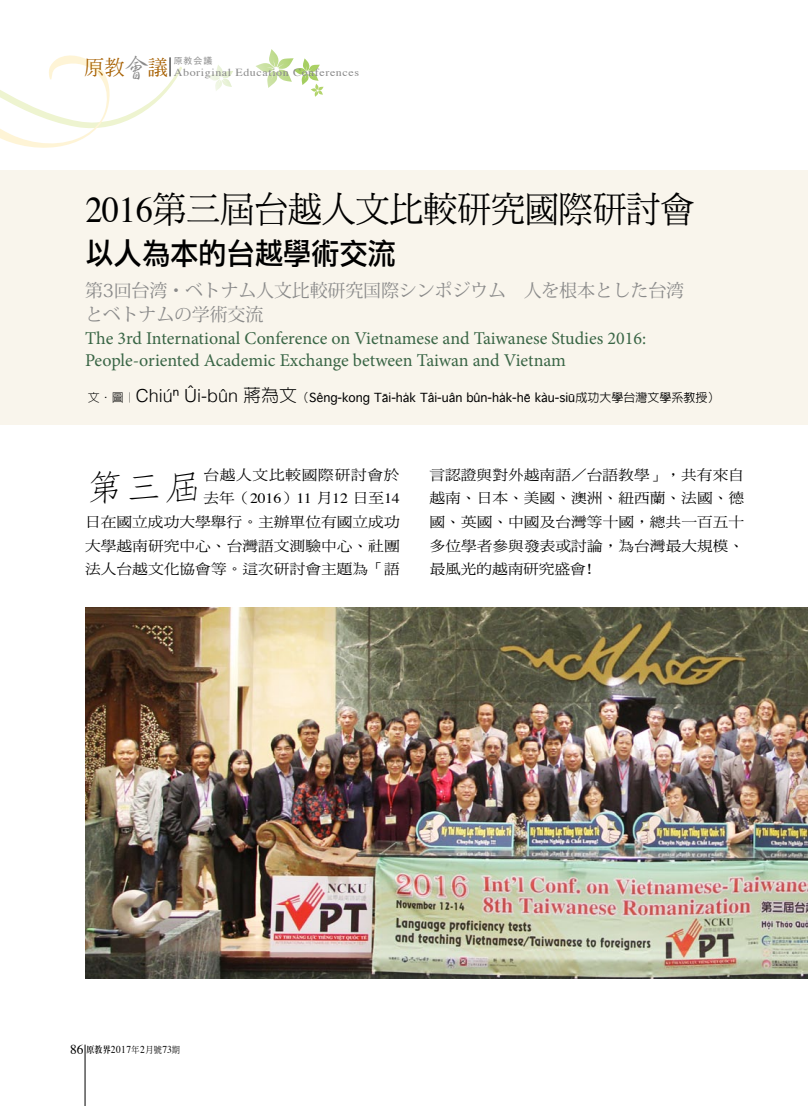
<style>
.page{position:relative;width:808px;height:1106px;background:#fff}
.page>*{position:absolute;margin:0;border:0;box-sizing:border-box;transform-origin:0 0}
.t1{font:36px "DF Ming Std W5";letter-spacing:-.01em;color:#000;scale:.95 1}
.t2{font:300 35.55px "AR Fang Song B5";color:#000;scale:1.11 1}
.t3{font:30px "Li Hei Pro";letter-spacing:-.01em;color:#000;scale:.95 1}
.t4{font:18px/21.8px "Minion Pro";letter-spacing:-.005em;color:#396545}
.t5{font:18px/24px "Koz Min Pro";letter-spacing:-.01em;color:#898989}
.t6{font:14.1px/23.7px "DF Ming Std W5";color:#000;text-align:justify;scale:1.11 1}
.t7{font:14.1px "Times";letter-spacing:-.01em;color:#000;scale:1.11 1}
.t8{font:14.1px "DF Ming Std W5";letter-spacing:.04em;color:#000;scale:1.11 1}
.t9{font:12px "Geneva";color:#000}
.t10{font:10.8px "Times";letter-spacing:.05em;color:#898989;scale:1.11 1}
.t11{font:10.5px "Times";letter-spacing:.05em;color:#000;scale:.9 1}
.t12{font:9px "Heisei Kaku Go Std W3";color:#898989}
.s1{font-family:"AR Xing Shu B5";font-weight:500;font-size:27.75px}
.s2{font-family:"Times"}
.s3{font-family:"AR Hei B5";font-weight:300}
.s4{font-family:"Helvetica";font-weight:300;font-size:18px}
.s5{font-family:"ST Heiti TC";font-weight:300;font-size:18px}
.s6{font-family:"AR Hei B5";font-weight:300;font-size:18px}
.s7{font-family:"AR Hei B5";font-weight:500}
.s8{font-family:"DF Ming Std W5"}
.s9{font-size:13.5px}
.s10{font-family:"AR Ming B5";font-weight:800;font-size:9px}
.s11{font-family:"DF Ming Std W5";font-size:9px}
</style>
<div class="page">
<svg style="left:256px;top:49px;width:68px;height:48px"></svg>
<svg style="left:208px;top:65px;width:25px;height:26px"></svg>
<hr style="left:85px;top:1044px;width:1px;height:62px;background:#000">
<svg style="left:0;top:55px;width:182px;height:93px"></svg>
<div style="left:0;top:170px;width:808px;height:255px;background:#f9f5ec"></div>
<img style="left:85px;top:607px;width:723px;height:371px">
<p class="t10" style="left:84px;top:63px;width:249px"><sup>原教</sup><span class="s1">會</span><sup>議</sup> Aboriginal Education Conferences</p>
<p class="t12" style="left:174px;top:55px;width:40px">原教会議</p>
<h1 class="t1" style="left:85px;top:190px;width:643px"><span class="s2">2016</span>第三屆台越人文比較研究國際研討會</h1>
<h3 class="t3" style="left:85px;top:238px;width:328px">以人為本的台越學術交流</h3>
<p class="t5" style="left:85px;top:278px;width:601px">第3回台湾・ベトナム人文比較研究国際シンポジウム　人を根本とした台湾とベトナムの学術交流</p>
<p class="t4" style="left:85px;top:328px;width:563px">The 3rd International Conference on Vietnamese and Taiwanese Studies 2016:<br>People-oriented Academic Exchange between Taiwan and Vietnam</p>
<p class="t9" style="left:88px;top:391px;width:633px"><span class="s3">文．圖︱</span><span class="s4">Chiú</span><span class="s5">ⁿ</span> <span class="s4">Ûi-bûn</span> <span class="s6">蔣為文</span><span class="s7">（</span>Sêng-kong Tāi-ha̍k Tâi-uân bûn-ha̍k-hē kàu-siū<span class="s7">成功大學台灣文學系教授）</span></p>
<h2 class="t2" style="left:85px;top:470px;width:108px">第三屆</h2>
<p class="t8" style="left:203px;top:467px;width:178px">台越人文比較國際研討會於</p>
<p class="t7" style="left:203px;top:485px;width:178px"><span class="s8">去年（</span>2016<span class="s8">）</span>11 <span class="s8">月</span>12 <span class="s8">日至</span>14</p>
<p class="t6" style="left:85px;top:510px;width:285px">日在國立成功大學舉行。主辦單位有國立成功大學越南研究中心、台灣語文測驗中心、社團法人台越文化協會等。這次研討會主題為「語</p>
<p class="t6" style="left:429px;top:462px;width:285px">言認證與對外越南語／台語教學」，共有來自越南、日本、美國、澳洲、紐西蘭、法國、德國、英國、中國及台灣等十國，總共一百五十多位學者參與發表或討論，為台灣最大規模、最風光的越南研究盛會﹗</p>
<p class="t11" style="left:70px;top:1039px;width:124px"><span class="s9">86</span> <span class="s10">原教界</span>2017<span class="s11">年</span>2<span class="s11">月號</span>73<span class="s11">期</span></p>
</div>
